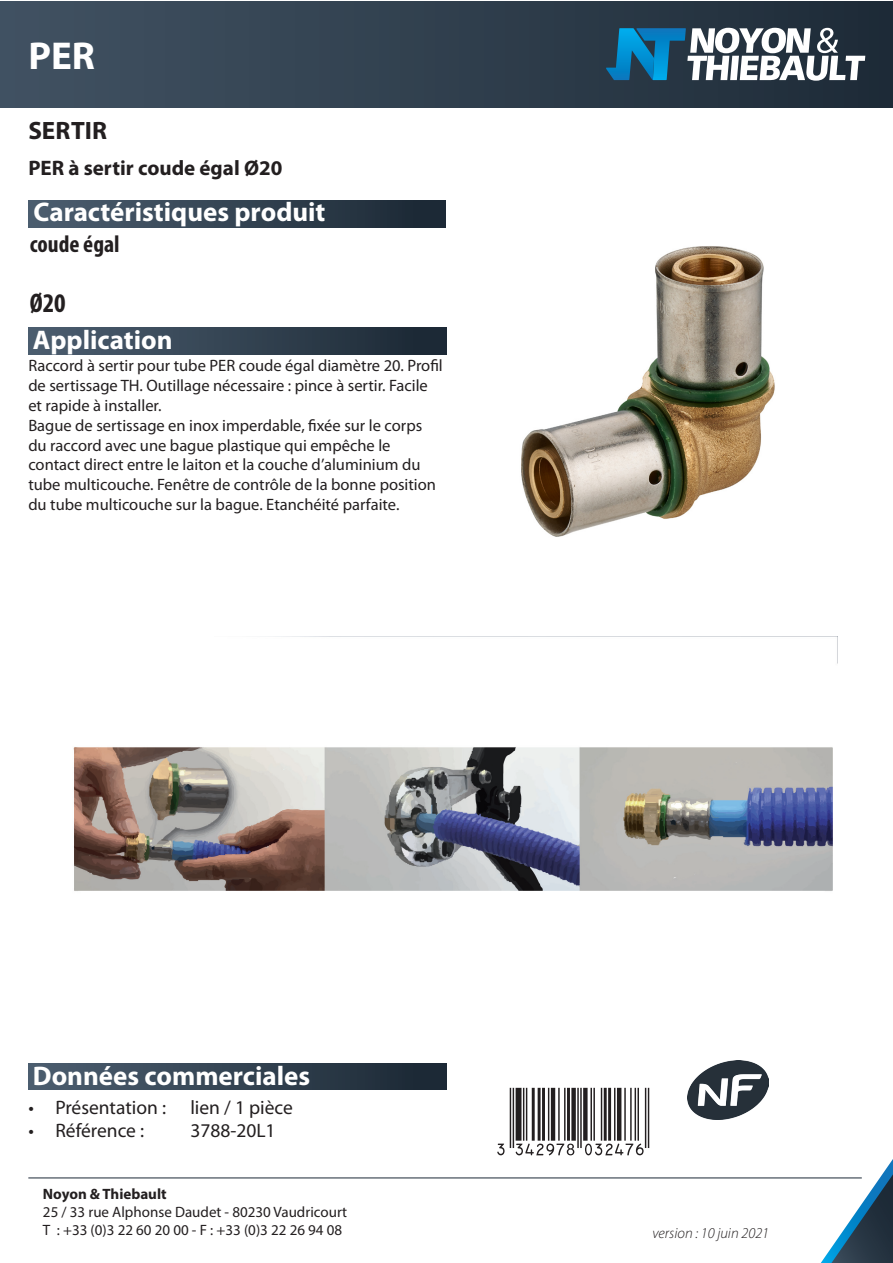
<style>
.page{position:relative;width:893px;height:1263px;background:#fff}
.page>*{position:absolute;margin:0;border:0;box-sizing:border-box;transform-origin:0 0}
.t1{font:700 39px "Myriad Pro";color:#fff}
.t2{font:700 27px "Myriad Pro";color:#fff}
.t3{font:700 condensed 27px "Myriad Pro";color:#231f20}
.t4{font:700 25.2px "Myriad Pro";color:#231f20}
.t5{font:700 condensed 24px "Myriad Pro";color:#231f20}
.t6{font:700 21px "Myriad Pro";color:#231f20}
.t7{font:19.5px "Myriad Pro";color:#231f20}
.t8{font:16.5px/19.8px "Myriad Pro";color:#231f20}
.t9{font:15px/18px "Myriad Pro";color:#231f20}
.t10{font:italic 300 15px "Myriad Pro";color:#231f20}
.s1{font-weight:700}
</style>
<div class="page">
<hr style="left:28px;top:1177px;width:834px;height:1px;background:#1c2936">
<div style="left:28px;top:201px;width:417px;height:26px;background:linear-gradient(to right,#4c5e70,#1a2834)"></div>
<div style="left:0;top:1px;width:893px;height:106px;background:linear-gradient(to right,#415262,#1e2b38)"></div>
<svg style="left:606px;top:28px;width:259px;height:53px"></svg>
<svg style="left:821px;top:1159px;width:72px;height:104px"></svg>
<img style="left:521px;top:246px;width:254px;height:291px">
<img style="left:687px;top:1060px;width:81px;height:59px">
<img style="left:73px;top:747px;width:760px;height:144px">
<div style="left:28px;top:327px;width:418px;height:27px;background:linear-gradient(to right,#4c5e70,#1b2834)"></div>
<div style="left:28px;top:1063px;width:418px;height:27px;background:linear-gradient(to right,#4c5e70,#1b2834)"></div>
<p class="t1" style="left:28px;top:31px;width:68px">PER</p>
<p class="t4" style="left:28px;top:114px;width:80px">SERTIR</p>
<p class="t6" style="left:28px;top:154px;width:256px">PER à sertir coude égal Ø20</p>
<p class="t2" style="left:34px;top:195px;width:293px">Caractéristiques produit</p>
<p class="t5" style="left:30px;top:229px;width:91px">coude égal</p>
<p class="t3" style="left:30px;top:286px;width:37px">Ø20</p>
<p class="t2" style="left:33px;top:322px;width:141px">Application</p>
<p class="t8" style="left:28px;top:356px;width:416px">Raccord à sertir pour tube PER coude égal diamètre 20. Profil de sertissage TH. Outillage nécessaire : pince à sertir. Facile et rapide à installer.<br>Bague de sertissage en inox imperdable, fixée sur le corps du raccord avec une bague plastique qui empêche le contact direct entre le laiton et la couche d’aluminium du tube multicouche. Fenêtre de contrôle de la bonne position du tube multicouche sur la bague. Etanchéité parfaite.</p>
<p class="t2" style="left:33px;top:1058px;width:279px">Données commerciales</p>
<p class="t7" style="left:28px;top:1095px;width:266px">• Présentation : lien / 1 pièce</p>
<p class="t7" style="left:28px;top:1118px;width:117px">• Référence :</p>
<p class="t7" style="left:190px;top:1118px;width:87px">3788-20L1</p>
<p class="t9" style="left:43px;top:1185px;width:306px"><span class="s1">Noyon &amp; Thiebault<br></span>25 / 33 rue Alphonse Daudet - 80230 Vaudricourt<br>T : +33 (0)3 22 60 20 00 - F : +33 (0)3 22 26 94 08</p>
<p class="t10" style="left:652px;top:1224px;width:118px">version : 10 juin 2021</p>
</div>
